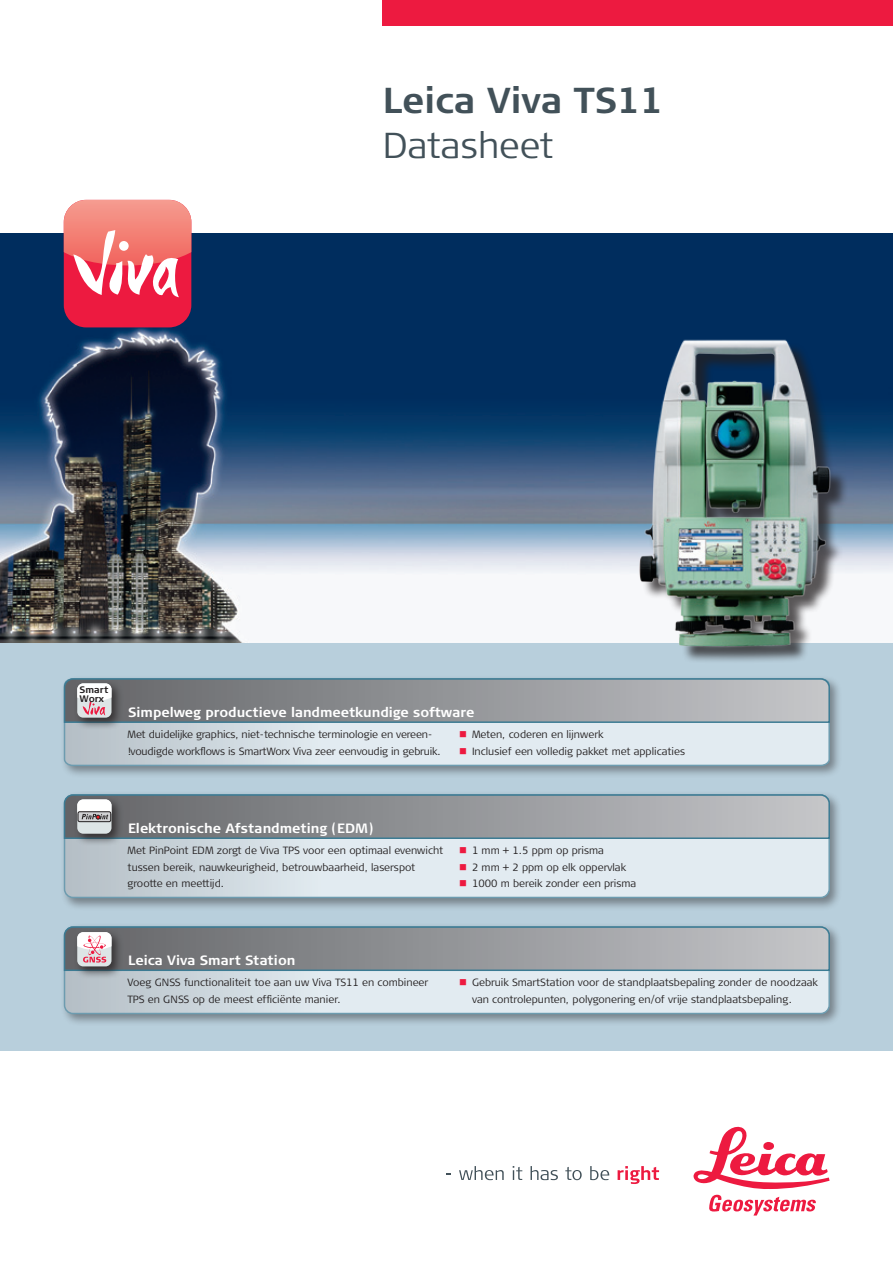
<style>
.page{position:relative;width:893px;height:1263px;background:#fff}
.page>*{position:absolute;margin:0;border:0;box-sizing:border-box;transform-origin:0 0}
.t1{font:700 36px "Signa Column";color:#425159}
.t2{font:300 36px "Signa Column";color:#425159}
.t3{font:700 13.5px "Signa Column";color:#fff}
.t4{font:300 10.5px/16.5px "Signa Column";color:#231f20}
.t5{font:700 9.45px/8.7px "Signa Column";color:#231f20}
.s1{color:#ed1a40}
</style>
<div class="page">
<div style="left:0;top:642px;width:893px;height:408px;background:#b8cfdc"></div>
<svg style="left:459px;top:1166px;width:45px;height:14px"></svg>
<svg style="left:513px;top:1166px;width:9px;height:14px"></svg>
<svg style="left:531px;top:1166px;width:27px;height:14px"></svg>
<svg style="left:565px;top:1167px;width:17px;height:13px"></svg>
<svg style="left:590px;top:1166px;width:19px;height:14px"></svg>
<svg style="left:618px;top:1166px;width:41px;height:18px"></svg>
<svg style="left:693px;top:1127px;width:136px;height:62px"></svg>
<svg style="left:709px;top:1195px;width:107px;height:20px"></svg>
<img style="left:0;top:234px;width:893px;height:408px">
<div style="left:383px;top:0;width:510px;height:26px;background:#ed1a40"></div>
<div style="left:60px;top:674px;width:782px;height:104px;background:#231f20;opacity:.75"></div>
<svg style="left:63px;top:724px;width:768px;height:43px;background:#d4dfe5"></svg>
<div style="left:73px;top:679px;width:51px;height:51px;background:#231f20;opacity:.75"></div>
<svg style="left:63px;top:677px;width:768px;height:47px;background:#93999e"></svg>
<div style="left:60px;top:922px;width:782px;height:104px;background:#231f20;opacity:.75"></div>
<svg style="left:65px;top:927px;width:764px;height:86px;background:#dae3e9"></svg>
<div style="left:64px;top:926px;width:766px;height:88px;border:2px solid #3c7b93;border-radius:9px"></div>
<div style="left:73px;top:928px;width:51px;height:51px;background:#231f20;opacity:.75"></div>
<svg style="left:63px;top:925px;width:768px;height:47px;background:#93999e"></svg>
<div style="left:60px;top:790px;width:782px;height:121px;background:#231f20;opacity:.75"></div>
<svg style="left:65px;top:795px;width:764px;height:102px;background:#dae3e9"></svg>
<div style="left:64px;top:794px;width:766px;height:104px;border:2px solid #3c7b93;border-radius:9px"></div>
<div style="left:73px;top:795px;width:51px;height:51px;background:#231f20;opacity:.75"></div>
<svg style="left:63px;top:793px;width:768px;height:47px;background:#92999d"></svg>
<div style="left:642px;top:343px;width:206px;height:321px;background:#231f20;opacity:.75"></div>
<img style="left:626px;top:329px;width:214px;height:329px">
<div style="left:64px;top:200px;width:127px;height:127px;background:#ed1a40;border-radius:22px"></div>
<svg style="left:64px;top:200px;width:127px;height:97px"></svg>
<div style="left:119px;top:241px;width:10px;height:10px;background:#fff;border-radius:50%"></div>
<h1 class="t1" style="left:383px;top:79px;width:282px">Leica Viva TS11</h1>
<h1 class="t2" style="left:383px;top:125px;width:172px">Datasheet</h1>
<p class="t5" style="left:80px;top:686px;width:30px">Smart<br>Worx</p>
<p class="t3" style="left:128px;top:705px;width:348px">Simpelweg productieve landmeetkundige software</p>
<p class="t4" style="left:128px;top:726px;width:315px">Met duidelijke graphics, niet-technische terminologie en vereen-!voudigde workflows is SmartWorx Viva zeer eenvoudig in gebruik.</p>
<p class="t4" style="left:459px;top:726px;width:146px"><span class="s1">■</span> Meten, coderen en lijnwerk</p>
<p class="t4" style="left:459px;top:743px;width:227px"><span class="s1">■</span> Inclusief een volledig pakket met applicaties</p>
<p class="t3" style="left:128px;top:821px;width:247px">Elektronische Afstandmeting (EDM)</p>
<p class="t4" style="left:128px;top:842px;width:317px">Met PinPoint EDM zorgt de Viva TPS voor een optimaal evenwicht tussen bereik, nauwkeurigheid, betrouwbaarheid, laserspot grootte en meettijd.</p>
<p class="t4" style="left:459px;top:842px;width:146px"><span class="s1">■</span> 1 mm + 1.5 ppm op prisma</p>
<p class="t4" style="left:459px;top:859px;width:168px"><span class="s1">■</span> 2 mm + 2 ppm op elk oppervlak</p>
<p class="t4" style="left:459px;top:875px;width:179px"><span class="s1">■</span> 1000 m bereik zonder een prisma</p>
<p class="t3" style="left:128px;top:953px;width:169px">Leica Viva Smart Station</p>
<p class="t4" style="left:128px;top:974px;width:302px">Voeg GNSS functionaliteit toe aan uw Viva TS11 en combineer<br>TPS en GNSS op de meest efficiënte manier.</p>
<p class="t4" style="left:472px;top:974px;width:347px;text-indent:-13px"><span class="s1">■</span> Gebruik SmartStation voor de standplaatsbepaling zonder de noodzaak van controlepunten, polygonering en/of vrije standplaatsbepaling.</p>
</div>
